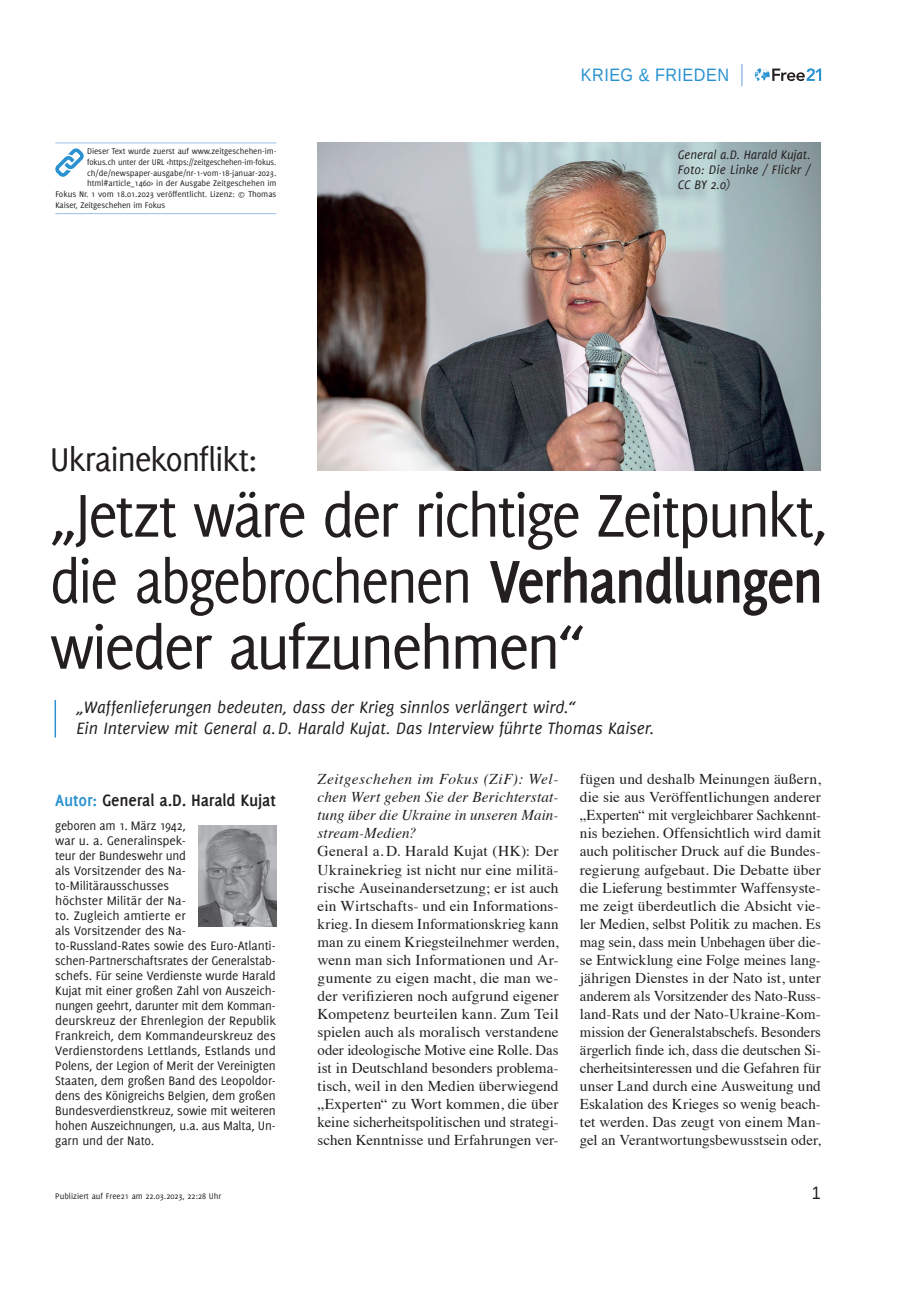
<style>
.page{position:relative;width:906px;height:1289px;background:#fff}
.page>*{position:absolute;margin:0;border:0;box-sizing:border-box;transform-origin:0 0}
.t1{font:66px/66px "Delicious";letter-spacing:-.045em;color:#231f20;text-align:justify;scale:.96 1}
.t2{font:36px "Delicious";letter-spacing:-.04em;color:#231f20}
.t3{font:italic 18px/21.6px "Delicious";letter-spacing:-.005em;color:#231f20}
.t4{font:700 18px "Delicious";letter-spacing:-.01em;color:#231f20}
.t5{font:18px "Liberation Sans";letter-spacing:.03em;color:#2a92d0;scale:.9 1}
.t6{font:18px "Liberation Sans";color:#231f20;scale:.9 1}
.t7{font:15px/18px "Times";color:#231f20;text-align:justify}
.t8{font:italic 15px/18px "Times";letter-spacing:.005em;color:#231f20;text-align:justify}
.t9{font:13.5px/15px "Delicious";letter-spacing:-.015em;color:#231f20}
.t10{font:italic 13.5px/15px "Delicious";color:#231f20;text-align:justify}
.t11{font:9px "Delicious";letter-spacing:-.005em;color:#231f20}
.s1{font-weight:700}
.s2{color:#2a92d0}
</style>
<div class="page">
<svg style="left:755px;top:68px;width:66px;height:13px"></svg>
<svg style="left:741px;top:64px;width:1px;height:22px"></svg>
<hr style="left:55px;top:700px;width:1px;height:37px;background:#2a92d0">
<img style="left:317px;top:142px;width:504px;height:328px">
<img style="left:199px;top:825px;width:77px;height:101px">
<hr style="left:55px;top:142px;width:221px;height:1px;background:#9abfe5">
<hr style="left:55px;top:213px;width:221px;height:1px;background:#9abfe5">
<svg style="left:55px;top:148px;width:29px;height:29px"></svg>
<p class="t11" style="left:87px;top:146px;width:191px">Dieser Text wurde zuerst auf www.zeitgeschehen-im-</p>
<p class="t11" style="left:87px;top:157px;width:191px">fokus.ch unter der URL &lt;https://zeitgeschehen-im-fokus.</p>
<p class="t11" style="left:87px;top:167px;width:191px">ch/de/newspaper-ausgabe/nr-1-vom-18-januar-2023.</p>
<p class="t11" style="left:87px;top:178px;width:191px">html#article_1460&gt; in der Ausgabe Zeitgeschehen im</p>
<p class="t11" style="left:55px;top:189px;width:223px">Fokus Nr. 1 vom 18.01.2023 veröffentlicht. Lizenz: © Thomas</p>
<p class="t11" style="left:55px;top:200px;width:111px">Kaiser, Zeitgeschehen im Fokus</p>
<p class="t5" style="left:581px;top:63px;width:166px">KRIEG &amp; FRIEDEN</p>
<p class="t10" style="left:678px;top:147px;width:134px">General a.D. Harald Kujat.<br>Foto: Die Linke / Flickr / CC BY 2.0)</p>
<h2 class="t2" style="left:50px;top:438px;width:209px">Ukrainekonflikt:</h2>
<h1 class="t1" style="left:50px;top:481px;width:812px">„Jetzt wäre der richtige Zeitpunkt, die abgebrochenen <span class="s1">Verhandlungen </span>wieder aufzunehmen“</h1>
<p class="t3" style="left:77px;top:696px;width:579px">„Waffenlieferungen bedeuten, dass der Krieg sinnlos verlängert wird.“<br>Ein Interview mit General a.D. Harald Kujat. Das Interview führte Thomas Kaiser.</p>
<p class="t4" style="left:55px;top:790px;width:222px"><span class="s2">Autor:</span> General a.D. Harald Kujat</p>
<p class="t9" style="left:55px;top:817px;width:222px">geboren am 1. März 1942,<br>war u. a. Generalinspek-<br>teur der Bundeswehr und<br>als Vorsitzender des Na&shy;to-Militärausschusses<br>höchster Militär der Na-<br>to. Zugleich amtierte er<br>als Vorsitzender des Na&shy;to-Russland-Rates sowie des Euro-Atlanti&shy;schen-Partnerschaftsrates der Generalstab&shy;schefs. Für seine Verdienste wurde Harald Kujat mit einer großen Zahl von Auszeich&shy;nungen geehrt, darunter mit dem Komman&shy;deurskreuz der Ehrenlegion der Republik Frankreich, dem Kommandeurskreuz des Verdienstordens Lettlands, Estlands und Polens, der Legion of Merit der Vereinigten Staaten, dem großen Band des Leopoldor&shy;dens des Königreichs Belgien, dem großen Bundesverdienstkreuz, sowie mit weiteren hohen Auszeichnungen, u.a. aus Malta, Un&shy;garn und der Nato.</p>
<p class="t8" style="left:317px;top:769px;width:242px">Zeitgeschehen im Fokus (ZiF): Wel&shy;chen Wert geben Sie der Berichterstat&shy;tung über die Ukraine in unseren Main&shy;stream-Medien?</p>
<p class="t7" style="left:317px;top:841px;width:242px">General a. D. Harald Kujat (HK): Der Ukrainekrieg ist nicht nur eine militä&shy;rische Auseinandersetzung; er ist auch ein Wirtschafts- und ein Informations&shy;krieg. In diesem Informationskrieg kann man zu einem Kriegsteilnehmer werden, wenn man sich Informationen und Ar&shy;gumente zu eigen macht, die man we&shy;der verifizieren noch aufgrund eigener Kompetenz beurteilen kann. Zum Teil spielen auch als moralisch verstandene oder ideologische Motive eine Rolle. Das ist in Deutschland besonders problema&shy;tisch, weil in den Medien überwiegend „Experten“ zu Wort kommen, die über keine sicherheitspolitischen und strategi&shy;schen Kenntnisse und Erfahrungen ver-</p>
<p class="t7" style="left:580px;top:769px;width:242px">fügen und deshalb Meinungen äußern, die sie aus Veröffentlichungen anderer „Experten“ mit vergleichbarer Sachkennt&shy;nis beziehen. Offensichtlich wird damit auch politischer Druck auf die Bundes&shy;regierung aufgebaut. Die Debatte über die Lieferung bestimmter Waffensyste&shy;me zeigt überdeutlich die Absicht vie&shy;ler Medien, selbst Politik zu machen. Es mag sein, dass mein Unbehagen über die&shy;se Entwicklung eine Folge meines lang&shy;jährigen Dienstes in der Nato ist, unter anderem als Vorsitzender des Nato-Russ&shy;land-Rats und der Nato-Ukraine-Kom&shy;mission der Generalstabschefs. Besonders ärgerlich finde ich, dass die deutschen Si&shy;cherheitsinteressen und die Gefahren für unser Land durch eine Ausweitung und Eskalation des Krieges so wenig beach&shy;tet werden. Das zeugt von einem Man&shy;gel an Verantwortungsbewusstsein oder,</p>
<p class="t11" style="left:55px;top:1190px;width:168px">Publiziert auf Free21 am 22.03.2023, 22:28 Uhr</p>
<p class="t6" style="left:812px;top:1181px;width:12px">1</p>
</div>
